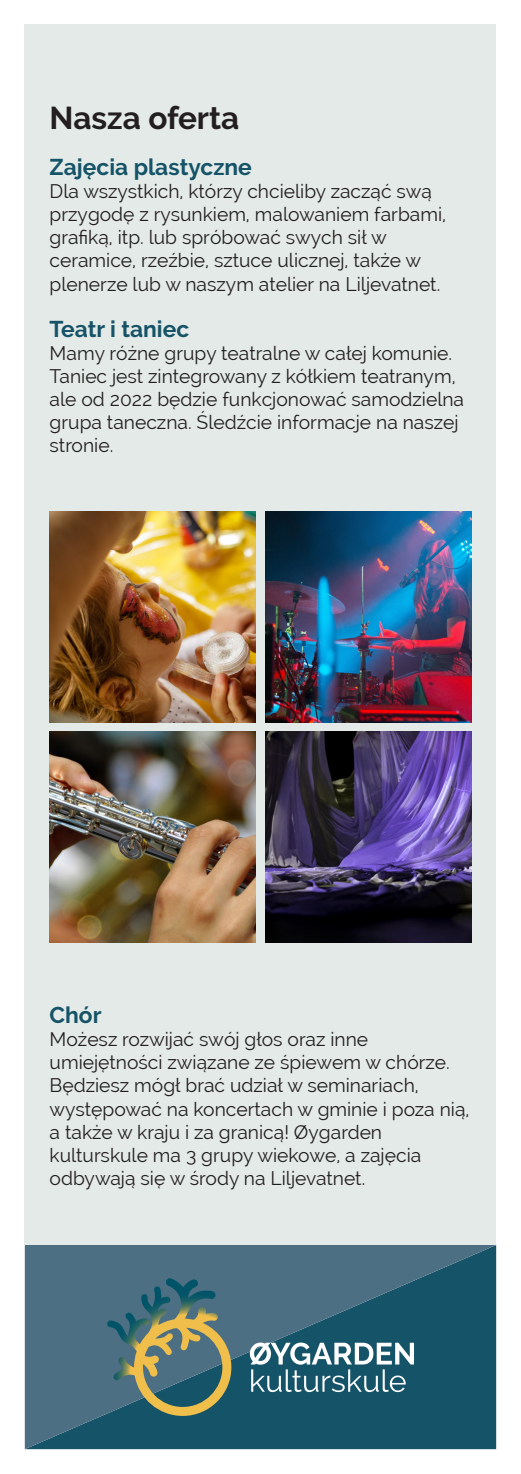
<style>
.page{position:relative;width:521px;height:1474px;background:#fff}
.page>*{position:absolute;margin:0;border:0;box-sizing:border-box;transform-origin:0 0}
.t1{font:700 31.5px "Raleway";color:#231f20}
.t2{font:700 22.75px "Raleway";color:#155368}
.t3{font:19.25px/23.1px "Raleway";color:#231f20}
</style>
<div class="page">
<svg style="left:25px;top:1244px;width:471px;height:205px;background:#316176"></svg>
<div style="left:25px;top:25px;width:471px;height:1219px;background:#e4eae7"></div>
<img style="left:265px;top:512px;width:206px;height:210px">
<img style="left:50px;top:732px;width:205px;height:210px">
<img style="left:50px;top:512px;width:205px;height:210px">
<img style="left:265px;top:732px;width:206px;height:210px">
<svg style="left:107px;top:1278px;width:124px;height:137px;background:#617970"></svg>
<svg style="left:250px;top:1342px;width:164px;height:49px"></svg>
<p class="t1" style="left:50px;top:100px;width:191px">Nasza oferta</p>
<p class="t2" style="left:50px;top:154px;width:204px">Zajęcia plastyczne</p>
<p class="t3" style="left:50px;top:180px;width:398px">Dla wszystkich, którzy chcieliby zacząć swą przygodę z rysunkiem, malowaniem farbami, grafiką, itp. lub spróbować swych sił w ceramice, rzeźbie, sztuce ulicznej, także w plenerze lub w naszym atelier na Liljevatnet.</p>
<p class="t2" style="left:50px;top:316px;width:141px">Teatr i taniec</p>
<p class="t3" style="left:50px;top:341px;width:416px">Mamy różne grupy teatralne w całej komunie.<br>Taniec jest zintegrowany z kółkiem teatranym, ale od 2022 będzie funkcjonować samodzielna grupa taneczna. Śledźcie informacje na naszej stronie.</p>
<p class="t2" style="left:50px;top:1002px;width:53px">Chór</p>
<p class="t3" style="left:50px;top:1027px;width:421px">Możesz rozwijać swój głos oraz inne umiejętności związane ze śpiewem w chórze.<br>Będziesz mógł brać udział w seminariach, występować na koncertach w gminie i poza nią, a także w kraju i za granicą! Øygarden kulturskule ma 3 grupy wiekowe, a zajęcia odbywają się w środy na Liljevatnet.</p>
</div>
